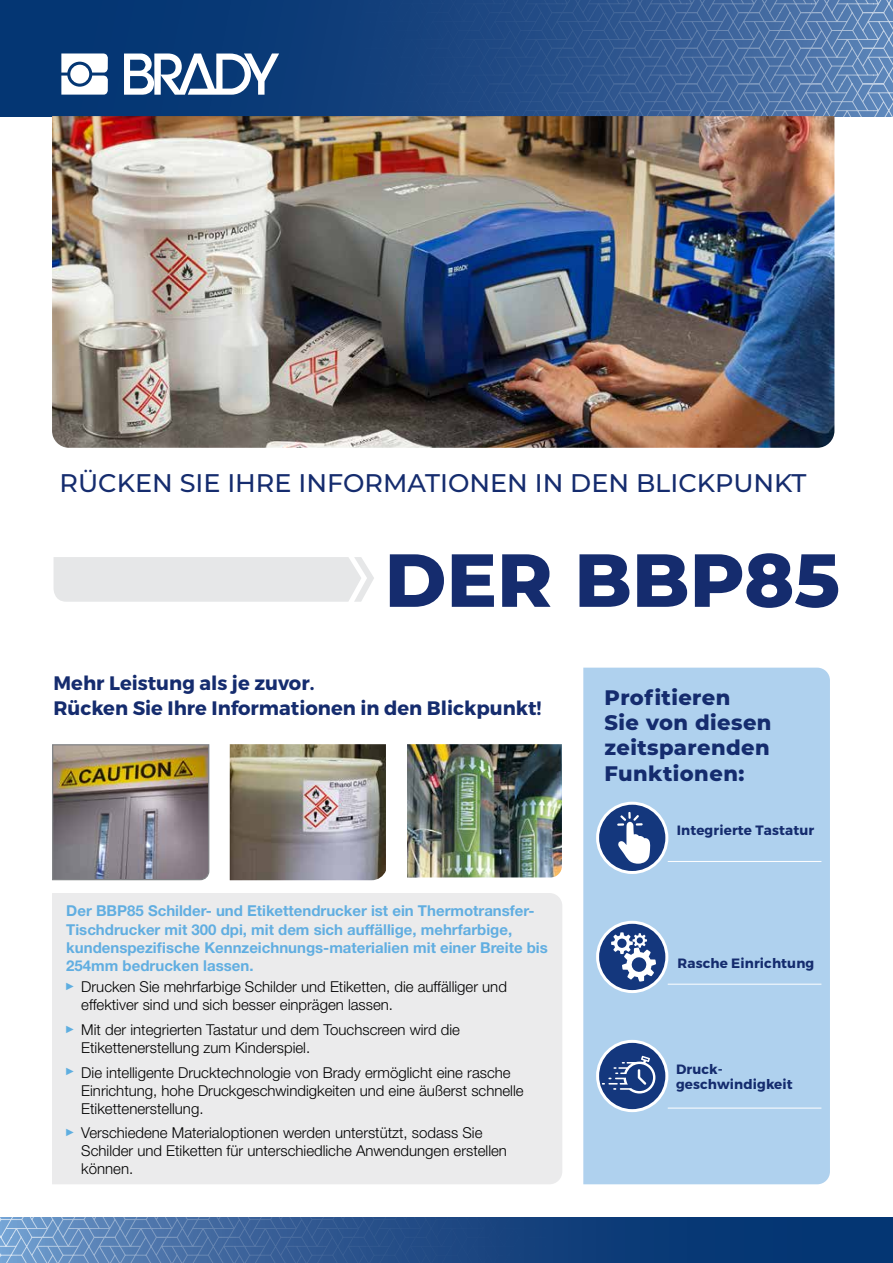
<style>
.page{position:relative;width:893px;height:1263px;background:#fff}
.page>*{position:absolute;margin:0;border:0;box-sizing:border-box;transform-origin:0 0}
.t1{font:800 75px "Montserrat";color:#152c6e}
.t2{font:500 25.5px "Montserrat";color:#152c6e}
.t3{font:800 21px/25.2px "Montserrat";letter-spacing:.02em;color:#152c6e}
.t4{font:700 19.5px/24.8px "Montserrat";color:#152c6e}
.t5{font:300 15px/18px "Helvetica Neue LT Pro";color:#000}
.t6{font:700 15px/18px "Helvetica Neue LT Pro";color:#61aee1}
.t7{font:700 13.5px/15px "Montserrat";letter-spacing:.01em;color:#152c6e}
.s1{font-family:"Arial";font-weight:400;font-size:10.5px;color:#5eaee0}
</style>
<div class="page">
<svg style="left:0;top:0;width:893px;height:116px;background:#30588f"></svg>
<svg style="left:0;top:1217px;width:893px;height:46px;background:#2b568e"></svg>
<div style="left:583px;top:668px;width:247px;height:516px;background:#afd1ee"></div>
<img style="left:230px;top:744px;width:156px;height:136px">
<img style="left:407px;top:744px;width:155px;height:133px">
<img style="left:52px;top:744px;width:158px;height:137px">
<img style="left:52px;top:116px;width:782px;height:332px">
<div style="left:52px;top:893px;width:510px;height:291px;background:#ebebec"></div>
<div style="left:54px;top:557px;width:320px;height:45px;background:#e6e7e8"></div>
<hr style="left:668px;top:861px;width:153px;height:1px;background:#fff">
<hr style="left:668px;top:984px;width:153px;height:1px;background:#fff">
<hr style="left:668px;top:1108px;width:153px;height:1px;background:#fff">
<svg style="left:598px;top:803px;width:69px;height:69px"></svg>
<div style="left:596px;top:802px;width:72px;height:72px;border:3px solid #fff;border-radius:50%"></div>
<svg style="left:599px;top:922px;width:68px;height:69px"></svg>
<div style="left:596px;top:921px;width:72px;height:72px;border:3px solid #fff;border-radius:50%"></div>
<svg style="left:598px;top:1041px;width:69px;height:70px;background:#5572a5"></svg>
<div style="left:596px;top:1040px;width:72px;height:72px;border:3px solid #fff;border-radius:50%"></div>
<h2 class="t2" style="left:60px;top:466px;width:748px">RÜCKEN SIE IHRE INFORMATIONEN IN DEN BLICKPUNKT</h2>
<h1 class="t1" style="left:385px;top:525px;width:457px">DER BBP85</h1>
<h3 class="t4" style="left:54px;top:671px;width:489px">Mehr Leistung als je zuvor.<br>Rücken Sie Ihre Informationen in den Blickpunkt!</h3>
<p class="t6" style="left:66px;top:902px;width:483px">Der BBP85 Schilder- und Etikettendrucker ist ein Thermotransfer-Tischdrucker mit 300 dpi, mit dem sich auffällige, mehrfarbige, kundenspezifische Kennzeichnungs-materialien mit einer Breite bis 254mm bedrucken lassen.</p>
<p class="t5" style="left:81px;top:977px;width:427px;text-indent:-17px"><span class="s1">►</span> Drucken Sie mehrfarbige Schilder und Etiketten, die auffälliger und effektiver sind und sich besser einprägen lassen.</p>
<p class="t5" style="left:81px;top:1020px;width:380px;text-indent:-17px"><span class="s1">►</span> Mit der integrierten Tastatur und dem Touchscreen wird die<br>Etikettenerstellung zum Kinderspiel.</p>
<p class="t5" style="left:81px;top:1063px;width:444px;text-indent:-17px"><span class="s1">►</span> Die intelligente Drucktechnologie von Brady ermöglicht eine rasche<br>Einrichtung, hohe Druckgeschwindigkeiten und eine äußerst schnelle<br>Etikettenerstellung.</p>
<p class="t5" style="left:81px;top:1124px;width:427px;text-indent:-17px"><span class="s1">►</span> Verschiedene Materialoptionen werden unterstützt, sodass Sie<br>Schilder und Etiketten für unterschiedliche Anwendungen erstellen können.</p>
<h3 class="t3" style="left:605px;top:684px;width:168px">Profitieren<br>Sie von diesen zeitsparenden<br>Funktionen:</h3>
<p class="t7" style="left:677px;top:823px;width:139px">Integrierte Tastatur</p>
<p class="t7" style="left:677px;top:956px;width:138px">Rasche Einrichtung</p>
<p class="t7" style="left:676px;top:1062px;width:118px">Druck&shy;geschwindigkeit</p>
</div>
